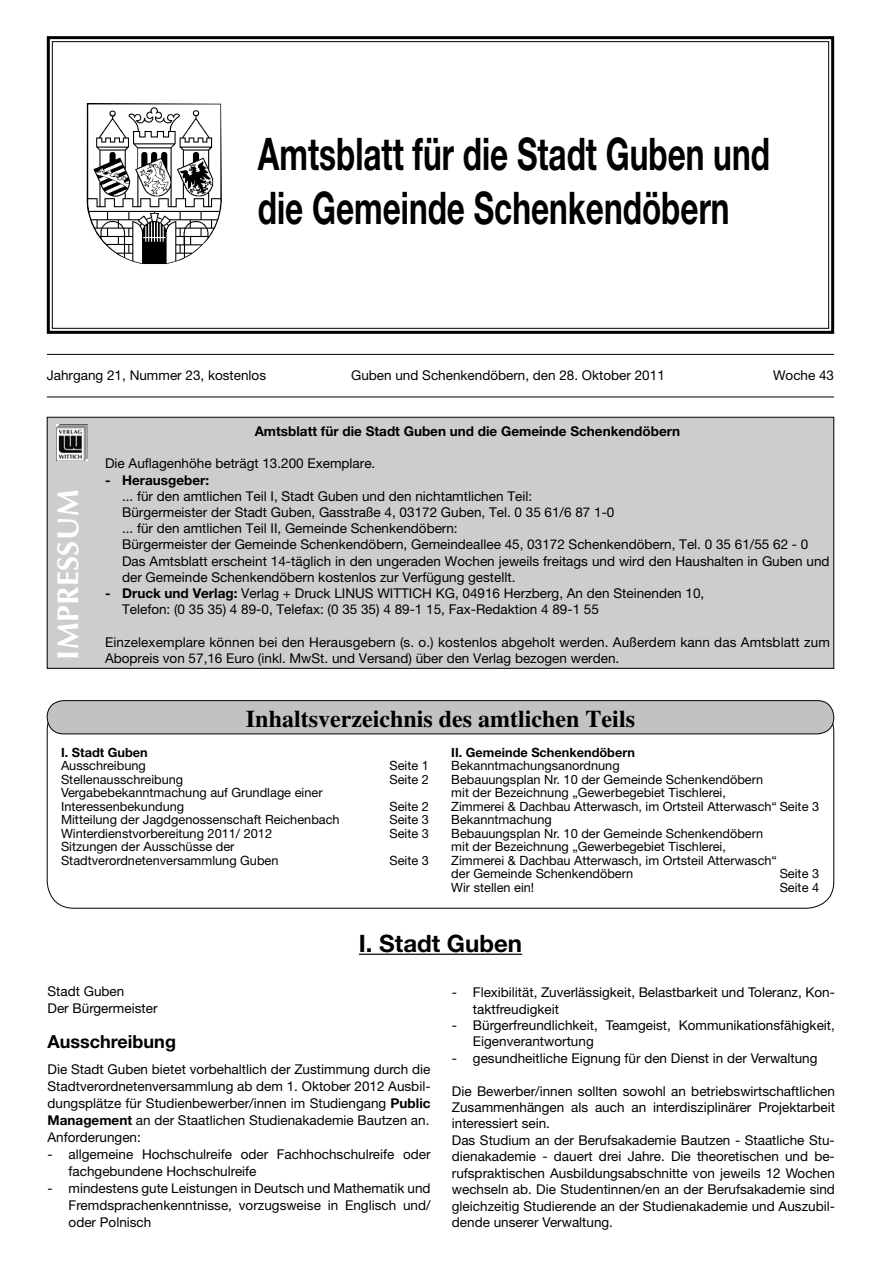
<style>
.page{position:relative;width:881px;height:1263px;background:#fff}
.page>*{position:absolute;margin:0;border:0;box-sizing:border-box;transform-origin:0 0}
.t1{font:700 45px/54px "Helvetica Neue LT";color:#000;scale:.7 1}
.t2{font:700 30px "Optima LT";letter-spacing:.015em;color:#fff}
.t3{font:700 24px "Times LT";color:#000}
.t4{font:700 24px "Helvetica Neue LT";color:#000}
.t5{font:700 18px "Helvetica Neue LT";color:#000}
.t6{font:13.5px/16.4px "Helvetica Neue LT";color:#000}
.t7{font:700 13.5px "Helvetica Neue LT";color:#000}
.t8{font:12.75px/13.5px "Helvetica Neue LT";color:#000}
.t9{font:700 12.75px "Helvetica Neue LT";color:#000}
.s1{font-weight:700}
</style>
<div class="page">
<hr style="left:47px;top:354px;width:786px;height:1px;background:#000">
<hr style="left:47px;top:397px;width:786px;height:1px;background:#000">
<svg style="left:46px;top:36px;width:789px;height:298px"></svg>
<img style="left:86px;top:103px;width:136px;height:161px">
<div style="left:47px;top:417px;width:786px;height:251px;background:#cecdcd"></div>
<div style="left:47px;top:417px;width:786px;height:252px;border:1px solid #000"></div>
<img style="left:56px;top:424px;width:31px;height:37px">
<div style="left:47px;top:701px;width:786px;height:33px;background:#c3c1c1;border-radius:16px"></div>
<div style="left:47px;top:700px;width:786px;height:34px;border:1px solid #000;border-radius:16px"></div>
<hr style="left:359px;top:954px;width:163px;height:1px;background:#000">
<h1 class="t1" style="left:258px;top:126px;width:732px">Amtsblatt für die Stadt Guben und die Gemeinde Schenkendöbern</h1>
<p class="t6" style="left:47px;top:366px;width:221px">Jahrgang 21, Nummer 23, kostenlos</p>
<p class="t6" style="left:351px;top:366px;width:315px">Guben und Schenkendöbern, den 28. Oktober 2011</p>
<p class="t6" style="left:772px;top:366px;width:63px">Woche 43</p>
<h2 class="t2" style="left:50px;top:660px;width:172px;rotate:-90deg">IMPRESSUM</h2>
<p class="t7" style="left:254px;top:423px;width:426px">Amtsblatt für die Stadt Guben und die Gemeinde Schenkendöbern</p>
<p class="t6" style="left:105px;top:455px;width:272px">Die Auflagenhöhe beträgt 13.200 Exemplare.</p>
<p class="t7" style="left:105px;top:471px;width:106px">- Herausgeber:</p>
<p class="t6" style="left:122px;top:488px;width:708px">... für den amtlichen Teil I, Stadt Guben und den nichtamtlichen Teil:<br>Bürgermeister der Stadt Guben, Gasstraße 4, 03172 Guben, Tel. 0 35 61/6 87 1-0<br>... für den amtlichen Teil II, Gemeinde Schenkendöbern:<br>Bürgermeister der Gemeinde Schenkendöbern, Gemeindeallee 45, 03172 Schenkendöbern, Tel. 0 35 61/55 62 - 0<br>Das Amtsblatt erscheint 14-täglich in den ungeraden Wochen jeweils freitags und wird den Haushalten in Guben und der Gemeinde Schenkendöbern kostenlos zur Verfügung gestellt.</p>
<p class="t6" style="left:122px;top:585px;width:583px;text-indent:-17px"><span class="s1">- Druck und Verlag:</span> Verlag + Druck LINUS WITTICH KG, 04916 Herzberg, An den Steinenden 10,<br>Telefon: (0 35 35) 4 89-0, Telefax: (0 35 35) 4 89-1 15, Fax-Redaktion 4 89-1 55</p>
<p class="t6" style="left:105px;top:633px;width:726px">Einzelexemplare können bei den Herausgebern (s. o.) kostenlos abgeholt werden. Außerdem kann das Amtsblatt zum</p>
<p class="t6" style="left:105px;top:650px;width:515px">Abopreis von 57,16 Euro (inkl. MwSt. und Versand) über den Verlag bezogen werden.</p>
<h3 class="t3" style="left:246px;top:704px;width:390px">Inhaltsverzeichnis des amtlichen Teils</h3>
<p class="t9" style="left:61px;top:744px;width:88px">I. Stadt Guben</p>
<p class="t8" style="left:61px;top:759px;width:86px">Ausschreibung</p>
<p class="t8" style="left:389px;top:759px;width:41px">Seite 1</p>
<p class="t8" style="left:61px;top:772px;width:124px">Stellenausschreibung</p>
<p class="t8" style="left:389px;top:772px;width:41px">Seite 2</p>
<p class="t8" style="left:61px;top:786px;width:263px">Vergabebekanntmachung auf Grundlage einer<br>Interessenbekundung</p>
<p class="t8" style="left:389px;top:799px;width:41px">Seite 2</p>
<p class="t8" style="left:61px;top:813px;width:280px">Mitteilung der Jagdgenossenschaft Reichenbach</p>
<p class="t8" style="left:389px;top:813px;width:41px">Seite 3</p>
<p class="t8" style="left:61px;top:826px;width:212px">Winterdienstvorbereitung 2011/ 2012</p>
<p class="t8" style="left:389px;top:826px;width:41px">Seite 3</p>
<p class="t8" style="left:61px;top:840px;width:219px">Sitzungen der Ausschüsse der<br>Stadtverordnetenversammlung Guben</p>
<p class="t8" style="left:389px;top:853px;width:41px">Seite 3</p>
<p class="t9" style="left:451px;top:744px;width:185px">II. Gemeinde Schenkendöbern</p>
<p class="t8" style="left:451px;top:759px;width:369px">Bekanntmachungsanordnung<br>Bebauungsplan Nr. 10 der Gemeinde Schenkendöbern<br>mit der Bezeichnung „Gewerbegebiet Tischlerei,<br>Zimmerei &amp; Dachbau Atterwasch, im Ortsteil Atterwasch“ Seite 3<br>Bekanntmachung<br>Bebauungsplan Nr. 10 der Gemeinde Schenkendöbern<br>mit der Bezeichnung „Gewerbegebiet Tischlerei,<br>Zimmerei &amp; Dachbau Atterwasch, im Ortsteil Atterwasch“<br>der Gemeinde Schenkendöbern</p>
<p class="t8" style="left:779px;top:867px;width:41px">Seite 3</p>
<p class="t8" style="left:451px;top:880px;width:84px">Wir stellen ein!</p>
<p class="t8" style="left:779px;top:880px;width:41px">Seite 4</p>
<h3 class="t4" style="left:359px;top:928px;width:165px">I. Stadt Guben</h3>
<p class="t6" style="left:48px;top:982px;width:111px;line-height:17.1px">Stadt Guben<br>Der Bürgermeister</p>
<h3 class="t5" style="left:48px;top:1030px;width:130px">Ausschreibung</h3>
<p class="t6" style="left:48px;top:1060px;width:384px;line-height:17.1px;text-align:justify">Die Stadt Guben bietet vorbehaltlich der Zustimmung durch die Stadtverordnetenversammlung ab dem 1. Oktober 2012 Ausbil&shy;dungsplätze für Studienbewerber/innen im Studiengang <span class="s1">Public Management</span> an der Staatlichen Studienakademie Bautzen an.<br>Anforderungen:</p>
<p class="t6" style="left:69px;top:1145px;width:363px;line-height:17.1px;text-indent:-21px">- allgemeine Hochschulreife oder Fachhochschulreife oder fachgebundene Hochschulreife</p>
<p class="t6" style="left:69px;top:1179px;width:363px;line-height:17.1px;text-align:justify;text-indent:-21px">- mindestens gute Leistungen in Deutsch und Mathematik und Fremdsprachenkenntnisse, vorzugsweise in Englisch und/ oder Polnisch</p>
<p class="t6" style="left:472px;top:984px;width:363px;text-indent:-21px">- Flexibilität, Zuverlässigkeit, Belastbarkeit und Toleranz, Kon&shy;taktfreudigkeit</p>
<p class="t6" style="left:472px;top:1017px;width:363px;text-indent:-21px">- Bürgerfreundlichkeit, Teamgeist, Kommunikationsfähigkeit,<br>Eigenverantwortung</p>
<p class="t6" style="left:451px;top:1050px;width:367px">- gesundheitliche Eignung für den Dienst in der Verwaltung</p>
<p class="t6" style="left:451px;top:1082px;width:384px">Die Bewerber/innen sollten sowohl an betriebswirtschaftlichen Zusammenhängen als auch an interdisziplinärer Projektarbeit interessiert sein.<br>Das Studium an der Berufsakademie Bautzen - Staatliche Stu&shy;dienakademie - dauert drei Jahre. Die theoretischen und be&shy;rufspraktischen Ausbildungsabschnitte von jeweils 12 Wochen wechseln ab. Die Studentinnen/en an der Berufsakademie sind gleichzeitig Studierende an der Studienakademie und Auszubil&shy;dende unserer Verwaltung.</p>
</div>
